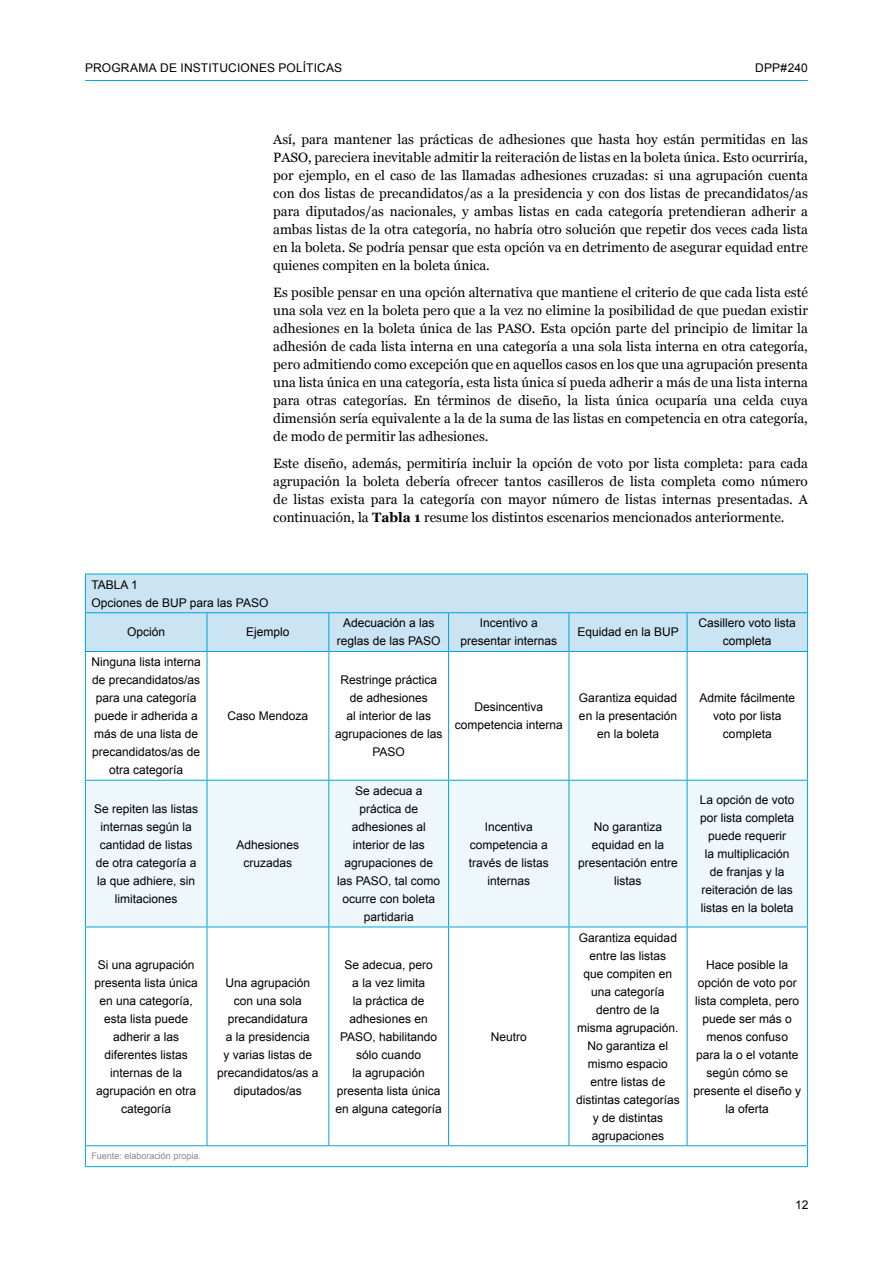
<style>
.page{position:relative;width:893px;height:1263px;background:#fff}
.page>*{position:absolute;margin:0;border:0;box-sizing:border-box;transform-origin:0 0}
.t1{font:13.5px/18px "Georgia";color:#000;text-align:justify}
.t2{font:12px/18px "Arial";color:#000;text-align:center}
.t3{font:9px "Arial";color:#878787}
.s1{font-weight:700}
</style>
<div class="page">
<hr style="left:85px;top:80px;width:723px;height:1px;background:#00a5d3">
<div style="left:86px;top:575px;width:721px;height:76px;background:#cbe4f4"></div>
<div style="left:86px;top:781px;width:721px;height:146px;background:#eef7fc"></div>
<hr style="left:85px;top:574px;width:122px;height:1px;background:#00a5d3">
<hr style="left:85px;top:574px;width:1px;height:38px;background:#00a5d3">
<hr style="left:207px;top:574px;width:122px;height:1px;background:#00a5d3">
<hr style="left:329px;top:574px;width:120px;height:1px;background:#00a5d3">
<hr style="left:449px;top:574px;width:120px;height:1px;background:#00a5d3">
<hr style="left:569px;top:574px;width:118px;height:1px;background:#00a5d3">
<hr style="left:687px;top:574px;width:121px;height:1px;background:#00a5d3">
<hr style="left:807px;top:574px;width:1px;height:38px;background:#00a5d3">
<hr style="left:85px;top:612px;width:122px;height:1px;background:#00a5d3">
<hr style="left:85px;top:613px;width:1px;height:38px;background:#00a5d3">
<hr style="left:207px;top:612px;width:122px;height:1px;background:#00a5d3">
<hr style="left:207px;top:613px;width:1px;height:38px;background:#00a5d3">
<hr style="left:329px;top:612px;width:120px;height:1px;background:#00a5d3">
<hr style="left:328px;top:613px;width:1px;height:38px;background:#00a5d3">
<hr style="left:449px;top:612px;width:120px;height:1px;background:#00a5d3">
<hr style="left:448px;top:613px;width:1px;height:38px;background:#00a5d3">
<hr style="left:569px;top:612px;width:118px;height:1px;background:#00a5d3">
<hr style="left:569px;top:613px;width:1px;height:38px;background:#00a5d3">
<hr style="left:687px;top:612px;width:121px;height:1px;background:#00a5d3">
<hr style="left:687px;top:613px;width:1px;height:38px;background:#00a5d3">
<hr style="left:807px;top:613px;width:1px;height:38px;background:#00a5d3">
<hr style="left:85px;top:651px;width:122px;height:1px;background:#00a5d3">
<hr style="left:85px;top:652px;width:1px;height:128px;background:#00a5d3">
<hr style="left:207px;top:651px;width:122px;height:1px;background:#00a5d3">
<hr style="left:207px;top:652px;width:1px;height:128px;background:#00a5d3">
<hr style="left:329px;top:651px;width:120px;height:1px;background:#00a5d3">
<hr style="left:328px;top:652px;width:1px;height:128px;background:#00a5d3">
<hr style="left:449px;top:651px;width:120px;height:1px;background:#00a5d3">
<hr style="left:448px;top:652px;width:1px;height:128px;background:#00a5d3">
<hr style="left:569px;top:651px;width:118px;height:1px;background:#00a5d3">
<hr style="left:569px;top:652px;width:1px;height:128px;background:#00a5d3">
<hr style="left:687px;top:651px;width:121px;height:1px;background:#00a5d3">
<hr style="left:687px;top:652px;width:1px;height:128px;background:#00a5d3">
<hr style="left:807px;top:652px;width:1px;height:128px;background:#00a5d3">
<hr style="left:85px;top:781px;width:1px;height:146px;background:#00a5d3">
<hr style="left:207px;top:781px;width:1px;height:146px;background:#00a5d3">
<hr style="left:328px;top:781px;width:1px;height:146px;background:#00a5d3">
<hr style="left:448px;top:781px;width:1px;height:146px;background:#00a5d3">
<hr style="left:569px;top:781px;width:1px;height:146px;background:#00a5d3">
<hr style="left:687px;top:781px;width:1px;height:146px;background:#00a5d3">
<hr style="left:807px;top:781px;width:1px;height:146px;background:#00a5d3">
<hr style="left:85px;top:927px;width:1px;height:218px;background:#00a5d3">
<hr style="left:207px;top:927px;width:1px;height:218px;background:#00a5d3">
<hr style="left:328px;top:927px;width:1px;height:218px;background:#00a5d3">
<hr style="left:448px;top:927px;width:1px;height:218px;background:#00a5d3">
<hr style="left:569px;top:927px;width:1px;height:218px;background:#00a5d3">
<hr style="left:687px;top:927px;width:1px;height:218px;background:#00a5d3">
<hr style="left:807px;top:927px;width:1px;height:218px;background:#00a5d3">
<svg style="left:807px;top:1146px;width:1px;height:20px"></svg>
<svg style="left:85px;top:1146px;width:1px;height:20px"></svg>
<hr style="left:85px;top:1166px;width:122px;height:1px;background:#00a5d3">
<hr style="left:207px;top:1166px;width:122px;height:1px;background:#00a5d3">
<hr style="left:329px;top:1166px;width:120px;height:1px;background:#00a5d3">
<hr style="left:449px;top:1166px;width:120px;height:1px;background:#00a5d3">
<hr style="left:569px;top:1166px;width:118px;height:1px;background:#00a5d3">
<hr style="left:687px;top:1166px;width:121px;height:1px;background:#00a5d3">
<hr style="left:85px;top:780px;width:122px;height:1px;background:#00a5d3">
<hr style="left:207px;top:780px;width:122px;height:1px;background:#00a5d3">
<hr style="left:329px;top:780px;width:120px;height:1px;background:#00a5d3">
<hr style="left:449px;top:780px;width:120px;height:1px;background:#00a5d3">
<hr style="left:569px;top:780px;width:118px;height:1px;background:#00a5d3">
<hr style="left:687px;top:780px;width:121px;height:1px;background:#00a5d3">
<hr style="left:85px;top:927px;width:122px;height:1px;background:#00a5d3">
<hr style="left:207px;top:927px;width:122px;height:1px;background:#00a5d3">
<hr style="left:329px;top:927px;width:120px;height:1px;background:#00a5d3">
<hr style="left:449px;top:927px;width:120px;height:1px;background:#00a5d3">
<hr style="left:569px;top:927px;width:118px;height:1px;background:#00a5d3">
<hr style="left:687px;top:927px;width:121px;height:1px;background:#00a5d3">
<hr style="left:85px;top:1145px;width:122px;height:1px;background:#00a5d3">
<hr style="left:207px;top:1145px;width:122px;height:1px;background:#00a5d3">
<hr style="left:329px;top:1145px;width:120px;height:1px;background:#00a5d3">
<hr style="left:449px;top:1145px;width:120px;height:1px;background:#00a5d3">
<hr style="left:569px;top:1145px;width:118px;height:1px;background:#00a5d3">
<hr style="left:687px;top:1145px;width:121px;height:1px;background:#00a5d3">
<p class="t2" style="left:85px;top:58px;width:259px">PROGRAMA DE INSTITUCIONES POLÍTICAS</p>
<p class="t2" style="left:755px;top:58px;width:54px">DPP#240</p>
<p class="t1" style="left:273px;top:130px;width:536px">Así, para mantener las prácticas de adhesiones que hasta hoy están permitidas en las PASO, pareciera inevitable admitir la reiteración de listas en la boleta única. Esto ocurriría, por ejemplo, en el caso de las llamadas adhesiones cruzadas: si una agrupación cuenta con dos listas de precandidatos/as a la presidencia y con dos listas de precandidatos/as para diputados/as nacionales, y ambas listas en cada categoría pretendieran adherir a ambas listas de la otra categoría, no habría otro solución que repetir dos veces cada lista en la boleta. Se podría pensar que esta opción va en detrimento de asegurar equidad entre quienes compiten en la boleta única.</p>
<p class="t1" style="left:273px;top:283px;width:536px">Es posible pensar en una opción alternativa que mantiene el criterio de que cada lista esté una sola vez en la boleta pero que a la vez no elimine la posibilidad de que puedan existir adhesiones en la boleta única de las PASO. Esta opción parte del principio de limitar la adhesión de cada lista interna en una categoría a una sola lista interna en otra categoría, pero admitiendo como excepción que en aquellos casos en los que una agrupación presenta una lista única en una categoría, esta lista única sí pueda adherir a más de una lista interna para otras categorías. En términos de diseño, la lista única ocuparía una celda cuya dimensión sería equivalente a la de la suma de las listas en competencia en otra categoría, de modo de permitir las adhesiones.</p>
<p class="t1" style="left:273px;top:454px;width:536px">Este diseño, además, permitiría incluir la opción de voto por lista completa: para cada agrupación la boleta debería ofrecer tantos casilleros de lista completa como número de listas exista para la categoría con mayor número de listas internas presentadas. A continuación, la <span class="s1">Tabla 1</span> resume los distintos escenarios mencionados anteriormente.</p>
<p class="t2" style="left:91px;top:576px;width:178px;text-align:left">TABLA 1<br>Opciones de BUP para las PASO</p>
<p class="t2" style="left:127px;top:623px;width:40px">Opción</p>
<p class="t2" style="left:246px;top:623px;width:45px">Ejemplo</p>
<p class="t2" style="left:337px;top:614px;width:105px">Adecuación a las reglas de las PASO</p>
<p class="t2" style="left:460px;top:614px;width:98px">Incentivo a presentar internas</p>
<p class="t2" style="left:577px;top:623px;width:103px">Equidad en la BUP</p>
<p class="t2" style="left:699px;top:614px;width:99px">Casillero voto lista completa</p>
<p class="t2" style="left:91px;top:653px;width:111px">Ninguna lista interna de precandidatos/as para una categoría puede ir adherida a más de una lista de precandidatos/as de otra categoría</p>
<p class="t2" style="left:335px;top:671px;width:109px">Restringe práctica de adhesiones<br>al interior de las agrupaciones de las<br>PASO</p>
<p class="t2" style="left:455px;top:698px;width:110px">Desincentiva competencia interna</p>
<p class="t2" style="left:579px;top:689px;width:100px">Garantiza equidad en la presentación en la boleta</p>
<p class="t2" style="left:700px;top:689px;width:97px">Admite fácilmente voto por lista completa</p>
<p class="t2" style="left:228px;top:707px;width:82px">Caso Mendoza</p>
<p class="t2" style="left:94px;top:800px;width:106px">Se repiten las listas internas según la cantidad de listas de otra categoría a la que adhiere, sin limitaciones</p>
<p class="t2" style="left:237px;top:836px;width:64px">Adhesiones cruzadas</p>
<p class="t2" style="left:94px;top:956px;width:105px">Si una agrupación presenta lista única en una categoría, esta lista puede adherir a las diferentes listas internas de la agrupación en otra categoría</p>
<p class="t3" style="left:91px;top:1150px;width:111px">Fuente: elaboración propia.</p>
<p class="t2" style="left:217px;top:974px;width:103px">Una agrupación con una sola precandidatura<br>a la presidencia<br>y varias listas de precandidatos/as a diputados/as</p>
<p class="t2" style="left:337px;top:782px;width:105px">Se adecua a práctica de adhesiones al interior de las agrupaciones de las PASO, tal como ocurre con boleta partidaria</p>
<p class="t2" style="left:336px;top:956px;width:108px">Se adecua, pero<br>a la vez limita<br>la práctica de adhesiones en<br>PASO, habilitando sólo cuando<br>la agrupación presenta lista única en alguna categoría</p>
<p class="t2" style="left:469px;top:818px;width:82px">Incentiva competencia a través de listas internas</p>
<p class="t2" style="left:578px;top:818px;width:101px">No garantiza equidad en la presentación entre listas</p>
<p class="t2" style="left:491px;top:1028px;width:38px">Neutro</p>
<p class="t2" style="left:576px;top:929px;width:105px">Garantiza equidad entre las listas<br>que compiten en una categoría dentro de la<br>misma agrupación.<br>No garantiza el mismo espacio entre listas de distintas categorías y de distintas agrupaciones</p>
<p class="t2" style="left:700px;top:791px;width:96px">La opción de voto por lista completa puede requerir<br>la multiplicación de franjas y la reiteración de las listas en la boleta</p>
<p class="t2" style="left:694px;top:956px;width:109px">Hace posible la opción de voto por lista completa, pero puede ser más o menos confuso para la o el votante según cómo se presente el diseño y la oferta</p>
<p class="t2" style="left:795px;top:1196px;width:15px">12</p>
</div>
